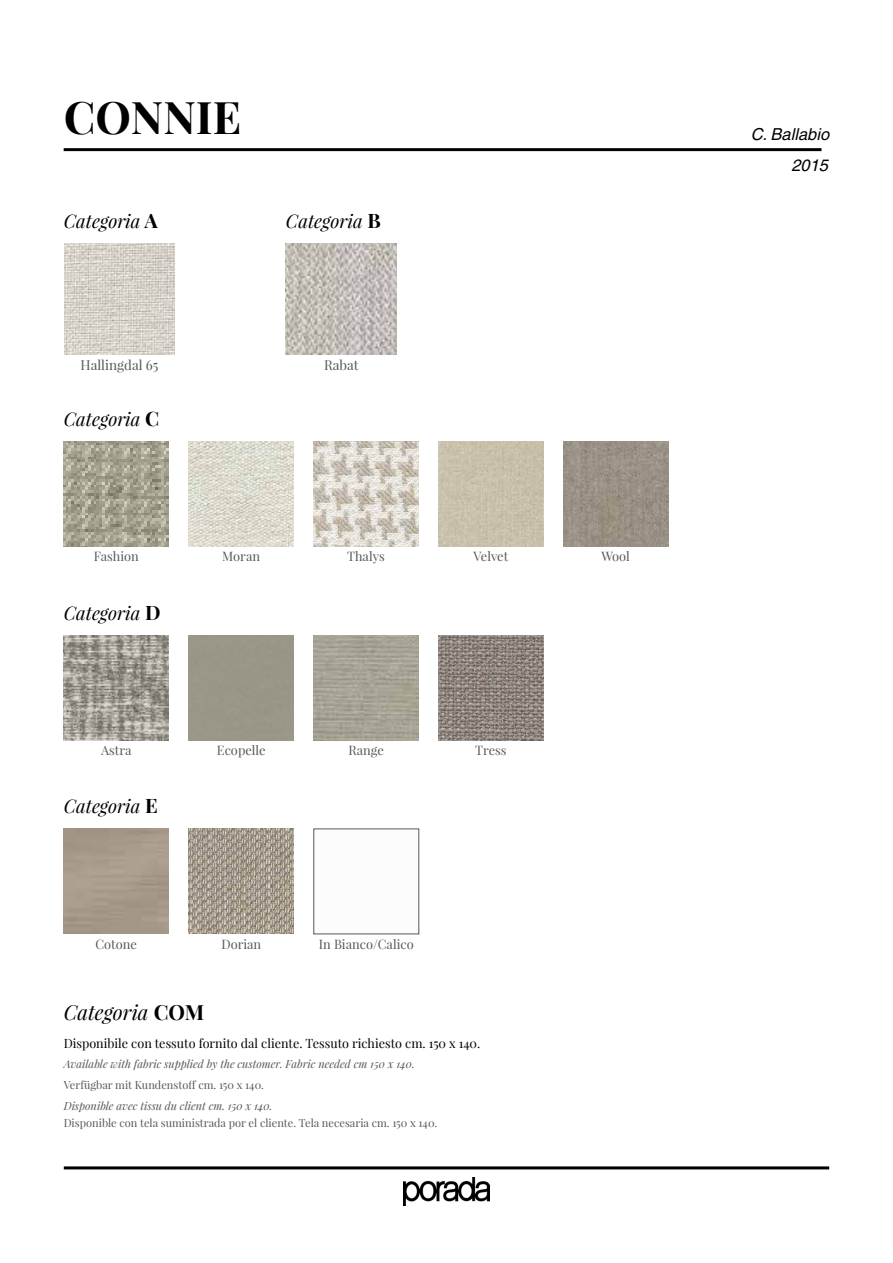
<style>
.page{position:relative;width:893px;height:1263px;background:#fff}
.page>*{position:absolute;margin:0;border:0;box-sizing:border-box;transform-origin:0 0}
.t1{font:700 45px "Playfair Display";color:#000}
.t2{font:italic 20.4px "Playfair Display";color:#000}
.t3{font:italic 18.6px "Playfair Display";color:#000}
.t4{font:italic 16.5px/30.5px "Helvetica";color:#000;text-align:right}
.t5{font:13.5px "Playfair Display";color:#575756}
.t6{font:12.9px "Playfair Display";color:#575756}
.t7{font:12.6px "Playfair Display";color:#000}
.t8{font:italic 10.95px "Playfair Display";color:#575756}
.t9{font:10.95px "Playfair Display";color:#575756}
.s1{font-weight:700;font-style:normal;font-size:19.95px}
.s2{font-weight:700;font-style:normal;font-size:21px}
</style>
<div class="page">
<img style="left:403px;top:1178px;width:87px;height:27px">
<hr style="left:64px;top:1166px;width:765px;height:3px;background:#000">
<hr style="left:64px;top:148px;width:757px;height:3px;background:#000">
<img style="left:64px;top:441px;width:105px;height:105px">
<img style="left:189px;top:441px;width:105px;height:105px">
<img style="left:313px;top:441px;width:105px;height:105px">
<div style="left:438px;top:441px;width:105px;height:105px;background:#c7c1ab"></div>
<img style="left:563px;top:441px;width:105px;height:105px">
<img style="left:64px;top:635px;width:105px;height:105px">
<img style="left:314px;top:635px;width:105px;height:105px">
<img style="left:438px;top:635px;width:105px;height:105px">
<img style="left:189px;top:829px;width:105px;height:105px">
<img style="left:64px;top:243px;width:111px;height:111px">
<img style="left:286px;top:243px;width:110px;height:111px">
<h1 class="t1" style="left:64px;top:88px;width:179px">CONNIE</h1>
<h3 class="t3" style="left:64px;top:208px;width:95px">Categoria <span class="s1">A</span></h3>
<h3 class="t3" style="left:286px;top:208px;width:96px">Categoria <span class="s1">B</span></h3>
<p class="t5" style="left:81px;top:356px;width:79px">Hallingdal 65</p>
<h3 class="t3" style="left:64px;top:406px;width:97px">Categoria <span class="s1">C</span></h3>
<p class="t5" style="left:324px;top:356px;width:36px">Rabat</p>
<p class="t6" style="left:94px;top:548px;width:47px">Fashion</p>
<p class="t6" style="left:222px;top:548px;width:39px">Moran</p>
<p class="t6" style="left:347px;top:548px;width:39px">Thalys</p>
<p class="t6" style="left:474px;top:548px;width:36px">Velvet</p>
<p class="t6" style="left:601px;top:548px;width:30px">Wool</p>
<h3 class="t3" style="left:64px;top:600px;width:98px">Categoria <span class="s1">D</span></h3>
<p class="t6" style="left:101px;top:742px;width:32px">Astra</p>
<p class="t6" style="left:217px;top:742px;width:50px">Ecopelle</p>
<p class="t6" style="left:349px;top:742px;width:37px">Range</p>
<p class="t6" style="left:475px;top:742px;width:33px">Tress</p>
<h3 class="t3" style="left:64px;top:794px;width:96px">Categoria <span class="s1">E</span></h3>
<p class="t6" style="left:95px;top:936px;width:43px">Cotone</p>
<p class="t6" style="left:221px;top:936px;width:41px">Dorian</p>
<p class="t6" style="left:319px;top:936px;width:96px">In Bianco/Calico</p>
<h2 class="t2" style="left:64px;top:999px;width:142px">Categoria <span class="s2">COM</span></h2>
<p class="t7" style="left:64px;top:1035px;width:418px">Disponibile con tessuto fornito dal cliente. Tessuto richiesto cm. 150 x 140.</p>
<p class="t8" style="left:64px;top:1057px;width:353px">Available with fabric supplied by the customer. Fabric needed cm 150 x 140.</p>
<p class="t9" style="left:64px;top:1078px;width:202px">Verfügbar mit Kundenstoff cm. 150 x 140.</p>
<p class="t8" style="left:64px;top:1098px;width:210px">Disponible avec tissu du client cm. 150 x 140.</p>
<p class="t9" style="left:64px;top:1116px;width:375px">Disponible con tela suministrada por el cliente. Tela necesaria cm. 150 x 140.</p>
<h3 class="t4" style="left:751px;top:119px;width:80px">C. Ballabio<br>2015</h3>
</div>
